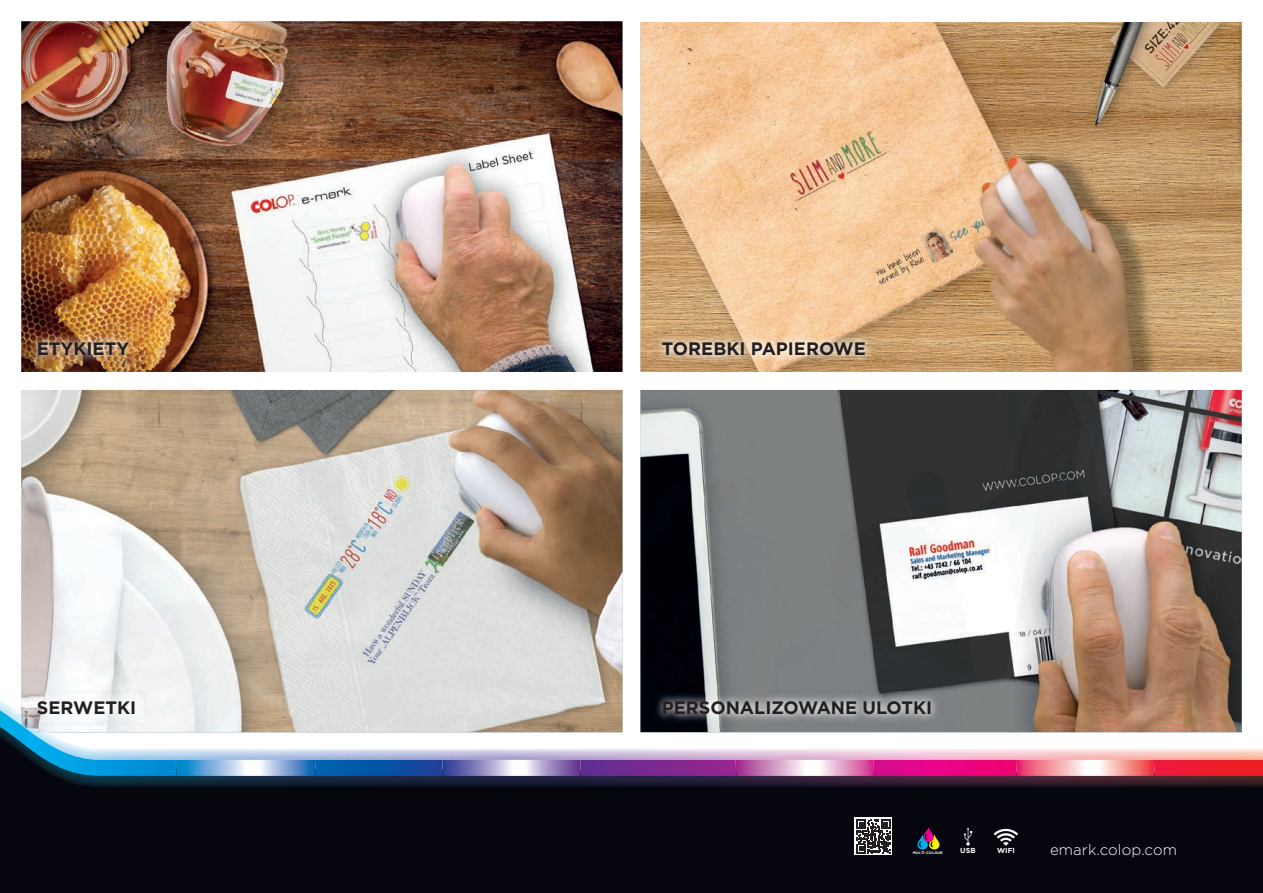
<style>
.page{position:relative;width:1263px;height:893px;background:#fff}
.page>*{position:absolute;margin:0;border:0;box-sizing:border-box;transform-origin:0 0}
.t1{font:700 18px "Gotham";color:#231f20}
.t2{font:300 15px "Gotham";letter-spacing:.005em;color:#fff}
.t3{font:700 7.2px "Gotham";color:#fff}
.t4{font:700 3.6px "Gotham";color:#fff}
</style>
<div class="page">
<img style="left:21px;top:390px;width:601px;height:309px">
<img style="left:21px;top:21px;width:601px;height:351px">
<img style="left:640px;top:22px;width:602px;height:350px">
<img style="left:640px;top:390px;width:602px;height:309px">
<img style="left:29px;top:333px;width:109px;height:32px">
<img style="left:29px;top:692px;width:115px;height:7px">
<img style="left:653px;top:333px;width:221px;height:32px">
<img style="left:654px;top:692px;width:286px;height:7px">
<div style="left:0;top:787px;width:1263px;height:106px;background:#05060e"></div>
<img style="left:0;top:699px;width:1242px;height:11px">
<img style="left:0;top:776px;width:1263px;height:11px">
<img style="left:0;top:710px;width:1263px;height:66px">
<img style="left:176px;top:760px;width:140px;height:16px">
<img style="left:442px;top:760px;width:139px;height:16px">
<img style="left:736px;top:760px;width:138px;height:16px">
<img style="left:1016px;top:760px;width:138px;height:16px">
<svg style="left:917px;top:827px;width:22px;height:22px"></svg>
<svg style="left:993px;top:829px;width:25px;height:17px"></svg>
<svg style="left:964px;top:827px;width:8px;height:19px"></svg>
<svg style="left:855px;top:818px;width:37px;height:37px"></svg>
<svg style="left:856px;top:819px;width:34px;height:34px"></svg>
<p class="t1" style="left:37px;top:337px;width:94px">ETYKIETY</p>
<p class="t1" style="left:37px;top:696px;width:101px">SERWETKI</p>
<p class="t1" style="left:662px;top:337px;width:206px">TOREBKI PAPIEROWE</p>
<p class="t1" style="left:662px;top:696px;width:272px">PERSONALIZOWANE ULOTKI</p>
<p class="t4" style="left:913px;top:850px;width:31px">MULTI-COLOUR</p>
<p class="t3" style="left:960px;top:846px;width:17px">USB</p>
<p class="t3" style="left:997px;top:846px;width:19px">WIFI</p>
<p class="t2" style="left:1050px;top:840px;width:129px">emark.colop.com</p>
</div>
